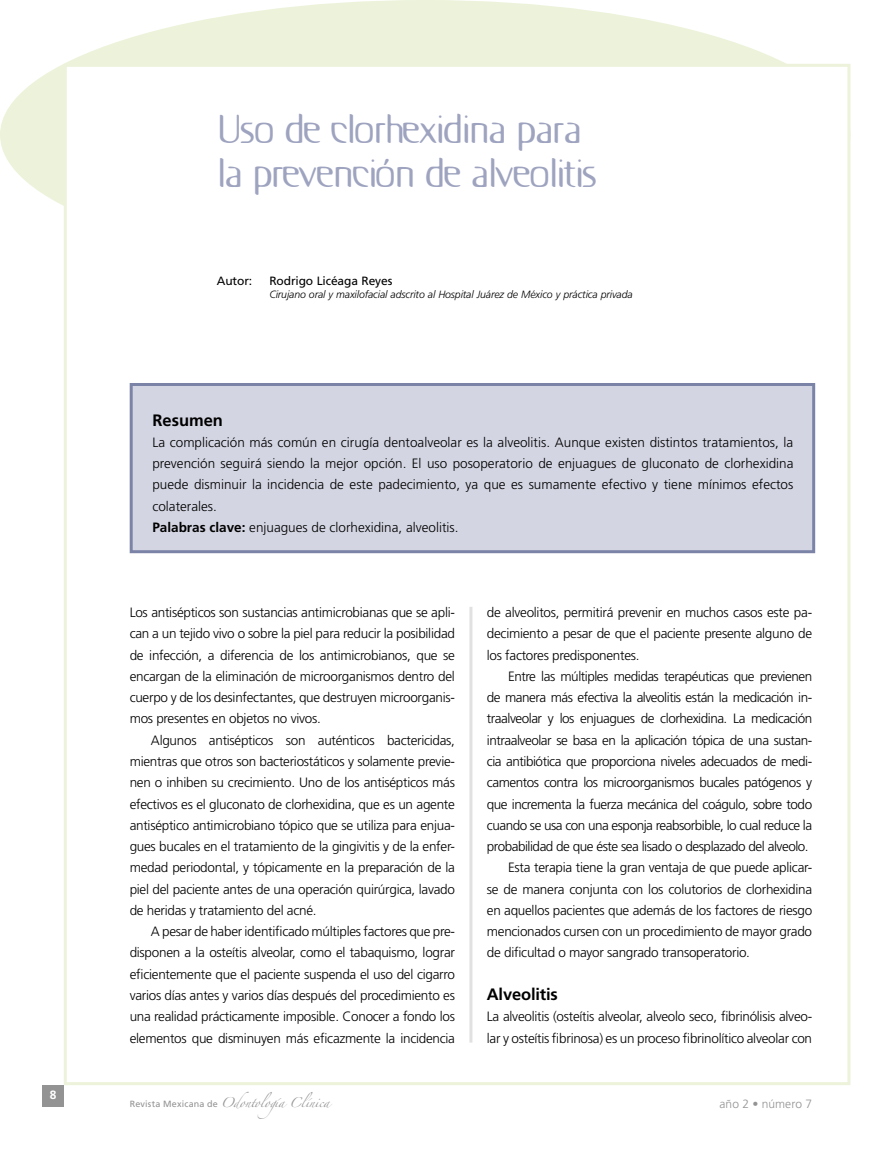
<style>
.page{position:relative;width:893px;height:1149px;background:#fff}
.page>*{position:absolute;margin:0;border:0;box-sizing:border-box;transform-origin:0 0}
.t1{font:36px/43.2px "Odyssey";color:#9ea3bf}
.t2{font:700 16.5px "Frutiger";letter-spacing:-.01em;color:#000}
.t3{font:300 13.5px/21.3px "Frutiger";letter-spacing:-.02em;color:#000;text-align:justify}
.t4{font:300 13.5px/21.3px "Frutiger";color:#000}
.t5{font:12px "Frutiger";letter-spacing:-.01em;color:#000}
.t6{font:300 12px "Frutiger";letter-spacing:.005em;color:#939393}
.t7{font:700 12px "Frutiger";color:#fff}
.t8{font:italic 300 10.5px "Frutiger";letter-spacing:-.01em;color:#000}
.t9{font:9px "Zapfino";letter-spacing:-.015em;color:#939393}
.s1{font-weight:700}
.s2{font-family:"Frutiger"}
</style>
<div class="page">
<div style="left:0;top:0;width:850px;height:269px;background:#ecf3da;border-radius:50%"></div>
<div style="left:65px;top:65px;width:784px;height:1018px;background:#fff"></div>
<div style="left:43px;top:1084px;width:21px;height:22px;background:#939393"></div>
<hr style="left:469px;top:606px;width:3px;height:436px;background:#e1e1e1">
<div style="left:131px;top:384px;width:683px;height:167px;background:#d3d5e2"></div>
<div style="left:130px;top:383px;width:685px;height:170px;border:3px solid #7b83a7"></div>
<p class="t7" style="left:50px;top:1087px;width:8px">8</p>
<h1 class="t1" style="left:217px;top:108px;width:380px">Uso de clorhexidina para la prevención de alveolitis</h1>
<p class="t5" style="left:217px;top:274px;width:37px">Autor:</p>
<p class="t5" style="left:269px;top:274px;width:124px">Rodrigo Licéaga Reyes</p>
<p class="t8" style="left:269px;top:288px;width:365px">Cirujano oral y maxilofacial adscrito al Hospital Juárez de México y práctica privada</p>
<p class="t2" style="left:152px;top:410px;width:72px">Resumen</p>
<p class="t4" style="left:152px;top:431px;width:642px">La complicación más común en cirugía dentoalveolar es la alveolitis. Aunque existen distintos tratamientos, la prevención seguirá siendo la mejor opción. El uso posoperatorio de enjuagues de gluconato de clorhexidina puede disminuir la incidencia de este padecimiento, ya que es sumamente efectivo y tiene mínimos efectos colaterales.<br><span class="s1">Palabras clave:</span> enjuagues de clorhexidina, alveolitis.</p>
<p class="t3" style="left:130px;top:601px;width:327px">Los antisépticos son sustancias antimicrobianas que se apli&shy;can a un tejido vivo o sobre la piel para reducir la posibilidad de infección, a diferencia de los antimicrobianos, que se encargan de la eliminación de microorganismos dentro del cuerpo y de los desinfectantes, que destruyen microorganis&shy;mos presentes en objetos no vivos.</p>
<p class="t3" style="left:130px;top:729px;width:327px;text-indent:21px">Algunos antisépticos son auténticos bactericidas, mientras que otros son bacteriostáticos y solamente previe&shy;nen o inhiben su crecimiento. Uno de los antisépticos más efectivos es el gluconato de clorhexidina, que es un agente antiséptico antimicrobiano tópico que se utiliza para enjua&shy;gues bucales en el tratamiento de la gingivitis y de la enfer&shy;medad periodontal, y tópicamente en la preparación de la piel del paciente antes de una operación quirúrgica, lavado de heridas y tratamiento del acné.</p>
<p class="t3" style="left:130px;top:920px;width:327px;text-indent:21px">A pesar de haber identificado múltiples factores que pre&shy;disponen a la osteítis alveolar, como el tabaquismo, lograr eficientemente que el paciente suspenda el uso del cigarro varios días antes y varios días después del procedimiento es una realidad prácticamente imposible. Conocer a fondo los elementos que disminuyen más eficazmente la incidencia</p>
<p class="t9" style="left:130px;top:1097px;width:202px"><span class="s2">Revista Mexicana de</span> Odontología Clínica</p>
<p class="t3" style="left:487px;top:601px;width:327px">de alveolitos, permitirá prevenir en muchos casos este pa&shy;decimiento a pesar de que el paciente presente alguno de los factores predisponentes.</p>
<p class="t3" style="left:508px;top:665px;width:305px">Entre las múltiples medidas terapéuticas que previenen</p>
<p class="t3" style="left:487px;top:686px;width:327px">de manera más efectiva la alveolitis están la medicación in-</p>
<p class="t3" style="left:487px;top:707px;width:327px">traalveolar y los enjuagues de clorhexidina. La medicación</p>
<p class="t3" style="left:487px;top:729px;width:327px">intraalveolar se basa en la aplicación tópica de una sustan-</p>
<p class="t3" style="left:487px;top:750px;width:327px">cia antibiótica que proporciona niveles adecuados de medi-</p>
<p class="t3" style="left:487px;top:771px;width:327px">camentos contra los microorganismos bucales patógenos y</p>
<p class="t3" style="left:487px;top:793px;width:327px">que incrementa la fuerza mecánica del coágulo, sobre todo</p>
<p class="t3" style="left:487px;top:814px;width:327px">cuando se usa con una esponja reabsorbible, lo cual reduce la</p>
<p class="t3" style="left:487px;top:835px;width:323px">probabilidad de que éste sea lisado o desplazado del alveolo.</p>
<p class="t3" style="left:508px;top:856px;width:306px">Esta terapia tiene la gran ventaja de que puede aplicar-</p>
<p class="t3" style="left:487px;top:878px;width:327px">se de manera conjunta con los colutorios de clorhexidina</p>
<p class="t3" style="left:487px;top:899px;width:327px">en aquellos pacientes que además de los factores de riesgo</p>
<p class="t3" style="left:487px;top:920px;width:327px">mencionados cursen con un procedimiento de mayor grado</p>
<p class="t3" style="left:487px;top:941px;width:265px">de dificultad o mayor sangrado transoperatorio.</p>
<p class="t2" style="left:487px;top:984px;width:72px">Alveolitis</p>
<p class="t3" style="left:487px;top:1005px;width:327px">La alveolitis (osteítis alveolar, alveolo seco, fibrinólisis alveo&shy;lar y osteítis fibrinosa) es un proceso fibrinolítico alveolar con</p>
<p class="t6" style="left:720px;top:1096px;width:94px">año 2 • número 7</p>
</div>
